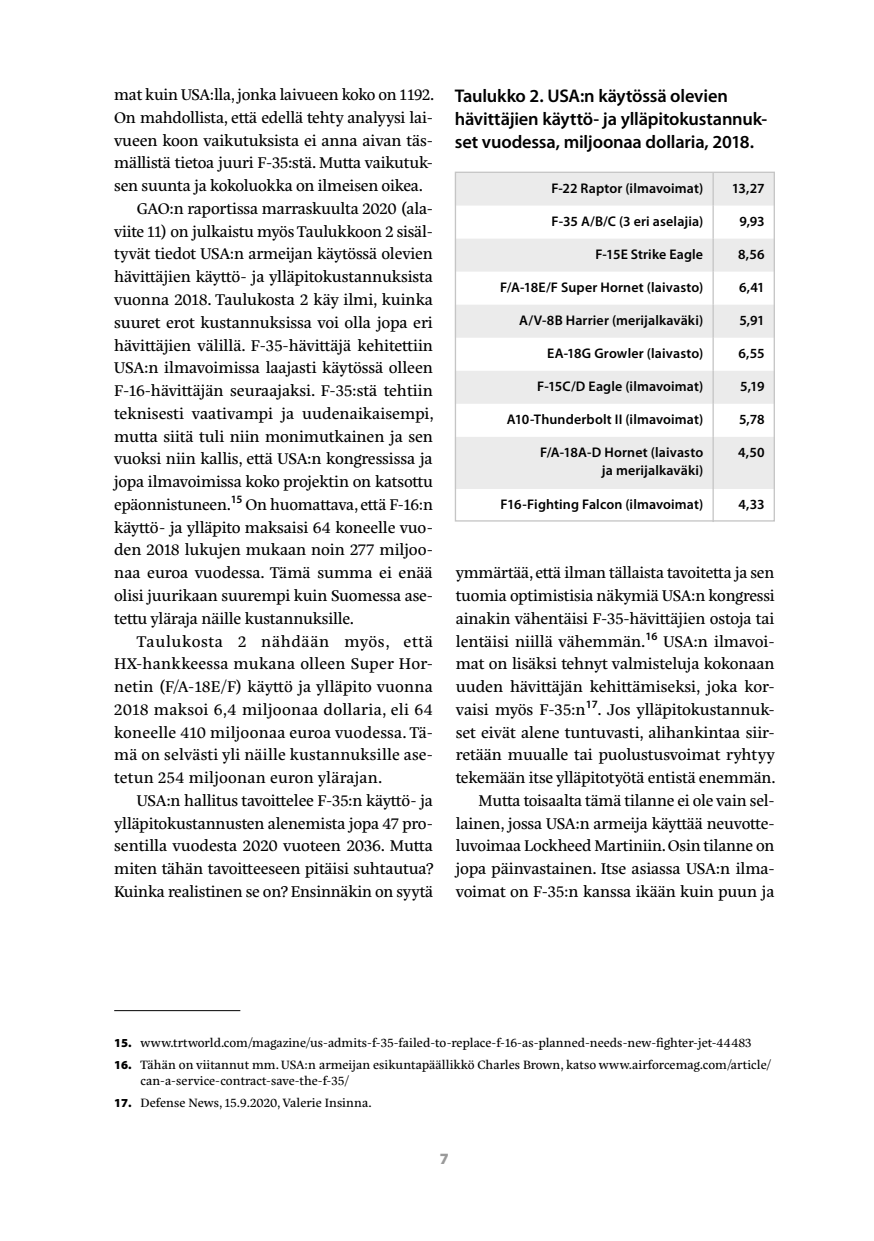
<style>
.page{position:relative;width:874px;height:1241px;background:#fff}
.page>*{position:absolute;margin:0;border:0;box-sizing:border-box;transform-origin:0 0}
.kuvaaja2{font:600 18.38px "Myriad Pro";letter-spacing:-.01em;color:#000}
.t1{font:15.75px/22.8px "Eskorte Latin";letter-spacing:-.015em;color:#000;text-align:justify}
.t2{font:900 15.75px "Myriad Pro";color:#9a9a9a}
.taulukon_teksti{font:600 14px "Myriad Pro";letter-spacing:.01em;color:#000}
.alaviitteet{font:12.25px/16.6px "Eskorte Latin";color:#000}
.s1{font-family:"Myriad Pro";font-weight:900}
</style>
<div class="page">
<hr style="left:114px;top:1010px;width:126px;height:1px;background:#000">
<svg style="left:456px;top:174px;width:316px;height:315px;fill:#ebebeb"></svg>
<hr style="left:712px;top:172px;width:1px;height:33px;background:#c5c5c5">
<hr style="left:712px;top:205px;width:1px;height:33px;background:#c5c5c5">
<hr style="left:712px;top:238px;width:1px;height:33px;background:#c5c5c5">
<hr style="left:712px;top:271px;width:1px;height:33px;background:#c5c5c5">
<hr style="left:712px;top:304px;width:1px;height:33px;background:#c5c5c5">
<hr style="left:712px;top:337px;width:1px;height:34px;background:#c5c5c5">
<hr style="left:712px;top:371px;width:1px;height:33px;background:#c5c5c5">
<hr style="left:712px;top:404px;width:1px;height:33px;background:#c5c5c5">
<hr style="left:712px;top:437px;width:1px;height:52px;background:#c5c5c5">
<hr style="left:712px;top:489px;width:1px;height:33px;background:#c5c5c5">
<div style="left:454px;top:172px;width:320px;height:349px;border:1px solid #c5c5c5"></div>
<p class="t1" style="left:114px;top:83px;width:321px">mat kuin USA:lla, jonka laivueen koko on 1192.<br>On mahdollista, että edellä tehty analyysi lai&shy;vueen koon vaikutuksista ei anna aivan täs&shy;mällistä tietoa juuri F-35:stä. Mutta vaikutuk&shy;sen suunta ja kokoluokka on ilmeisen oikea.</p>
<p class="t1" style="left:114px;top:197px;width:321px;text-indent:23px">GAO:n raportissa marraskuulta 2020 (ala&shy;viite 11) on julkaistu myös Taulukkoon 2 sisäl&shy;tyvät tiedot USA:n armeijan käytössä olevien hävittäjien käyttö- ja ylläpitokustannuksista vuonna 2018. Taulukosta 2 käy ilmi, kuinka suuret erot kustannuksissa voi olla jopa eri hävittäjien välillä. F-35-hävittäjä kehitettiin USA:n ilmavoimissa laajasti käytössä olleen F-16-hävittäjän seuraajaksi. F-35:stä tehtiin teknisesti vaativampi ja uudenaikaisempi, mutta siitä tuli niin monimutkainen ja sen vuoksi niin kallis, että USA:n kongressissa ja jopa ilmavoimissa koko projektin on katsottu epäonnistuneen.<sup>15</sup> On huomattava, että F-16:n käyttö- ja ylläpito maksaisi 64 koneelle vuo&shy;den 2018 lukujen mukaan noin 277 miljoo&shy;naa euroa vuodessa. Tämä summa ei enää olisi juurikaan suurempi kuin Suomessa ase&shy;tettu yläraja näille kustannuksille.</p>
<p class="t1" style="left:114px;top:629px;width:320px;text-indent:23px">Taulukosta 2 nähdään myös, että HX-hankkeessa mukana olleen Super Hor&shy;netin (F/A-18E/F) käyttö ja ylläpito vuonna 2018 maksoi 6,4 miljoonaa dollaria, eli 64 koneelle 410 miljoonaa euroa vuodessa. Tä&shy;mä on selvästi yli näille kustannuksille ase&shy;tetun 254 miljoonan euron ylärajan.</p>
<p class="t1" style="left:114px;top:789px;width:321px;text-indent:23px">USA:n hallitus tavoittelee F-35:n käyttö- ja ylläpitokustannusten alenemista jopa 47 pro&shy;sentilla vuodesta 2020 vuoteen 2036. Mutta miten tähän tavoitteeseen pitäisi suhtautua?<br>Kuinka realistinen se on? Ensinnäkin on syytä</p>
<p class="kuvaaja2" style="left:454px;top:85px;width:274px">Taulukko 2. USA:n käytössä olevien</p>
<p class="kuvaaja2" style="left:454px;top:107px;width:313px">hävittäjien käyttö- ja ylläpitokustannuk-</p>
<p class="kuvaaja2" style="left:454px;top:130px;width:300px">set vuodessa, miljoonaa dollaria, 2018.</p>
<p class="taulukon_teksti" style="left:551px;top:179px;width:153px">F-22 Raptor (ilmavoimat)</p>
<p class="taulukon_teksti" style="left:731px;top:179px;width:34px">13,27</p>
<p class="taulukon_teksti" style="left:551px;top:212px;width:153px">F-35 A/B/C (3 eri aselajia)</p>
<p class="taulukon_teksti" style="left:739px;top:212px;width:27px">9,93</p>
<p class="taulukon_teksti" style="left:595px;top:245px;width:109px">F-15E Strike Eagle</p>
<p class="taulukon_teksti" style="left:737px;top:245px;width:28px">8,56</p>
<p class="taulukon_teksti" style="left:500px;top:278px;width:204px">F/A-18E/F Super Hornet (laivasto)</p>
<p class="taulukon_teksti" style="left:738px;top:278px;width:27px">6,41</p>
<p class="taulukon_teksti" style="left:519px;top:311px;width:185px">A/V-8B Harrier (merijalkaväki)</p>
<p class="taulukon_teksti" style="left:739px;top:311px;width:27px">5,91</p>
<p class="taulukon_teksti" style="left:547px;top:344px;width:157px">EA-18G Growler (laivasto)</p>
<p class="taulukon_teksti" style="left:738px;top:344px;width:28px">6,55</p>
<p class="taulukon_teksti" style="left:537px;top:377px;width:167px">F-15C/D Eagle (ilmavoimat)</p>
<p class="taulukon_teksti" style="left:740px;top:377px;width:26px">5,19</p>
<p class="taulukon_teksti" style="left:506px;top:410px;width:198px">A10-Thunderbolt II (ilmavoimat)</p>
<p class="taulukon_teksti" style="left:738px;top:410px;width:27px">5,78</p>
<p class="taulukon_teksti" style="left:539px;top:443px;width:165px">F/A-18A-D Hornet (laivasto</p>
<p class="taulukon_teksti" style="left:601px;top:461px;width:103px">ja merijalkaväki)</p>
<p class="taulukon_teksti" style="left:738px;top:443px;width:28px">4,50</p>
<p class="taulukon_teksti" style="left:500px;top:495px;width:204px">F16-Fighting Falcon (ilmavoimat)</p>
<p class="taulukon_teksti" style="left:738px;top:495px;width:28px">4,33</p>
<p class="t1" style="left:455px;top:561px;width:321px">ymmärtää, että ilman tällaista tavoitetta ja sen tuomia optimistisia näkymiä USA:n kongressi ainakin vähentäisi F-35-hävittäjien ostoja tai lentäisi niillä vähemmän.<sup>16</sup> USA:n ilmavoi&shy;mat on lisäksi tehnyt valmisteluja kokonaan uuden hävittäjän kehittämiseksi, joka kor&shy;vaisi myös F-35:n<sup>17</sup>. Jos ylläpitokustannuk&shy;set eivät alene tuntuvasti, alihankintaa siir&shy;retään muualle tai puolustusvoimat ryhtyy tekemään itse ylläpitotyötä entistä enemmän.</p>
<p class="t1" style="left:455px;top:789px;width:320px;text-indent:23px">Mutta toisaalta tämä tilanne ei ole vain sel&shy;lainen, jossa USA:n armeija käyttää neuvotte&shy;luvoimaa Lockheed Martiniin. Osin tilanne on jopa päinvastainen. Itse asiassa USA:n ilma&shy;voimat on F-35:n kanssa ikään kuin puun ja</p>
<p class="alaviitteet" style="left:114px;top:1034px;width:638px"><span class="s1">15.</span> www.trtworld.com/magazine/us-admits-f-35-failed-to-replace-f-16-as-planned-needs-new-fighter-jet-44483</p>
<p class="alaviitteet" style="left:140px;top:1055px;width:632px;text-indent:-26px"><span class="s1">16.</span> Tähän on viitannut mm. USA:n armeijan esikuntapäällikkö Charles Brown, katso www.airforcemag.com/article/ can-a-service-contract-save-the-f-35/</p>
<p class="alaviitteet" style="left:114px;top:1094px;width:259px"><span class="s1">17.</span> Defense News, 15.9.2020, Valerie Insinna.</p>
<p class="t2" style="left:439px;top:1147px;width:11px">7</p>
</div>
